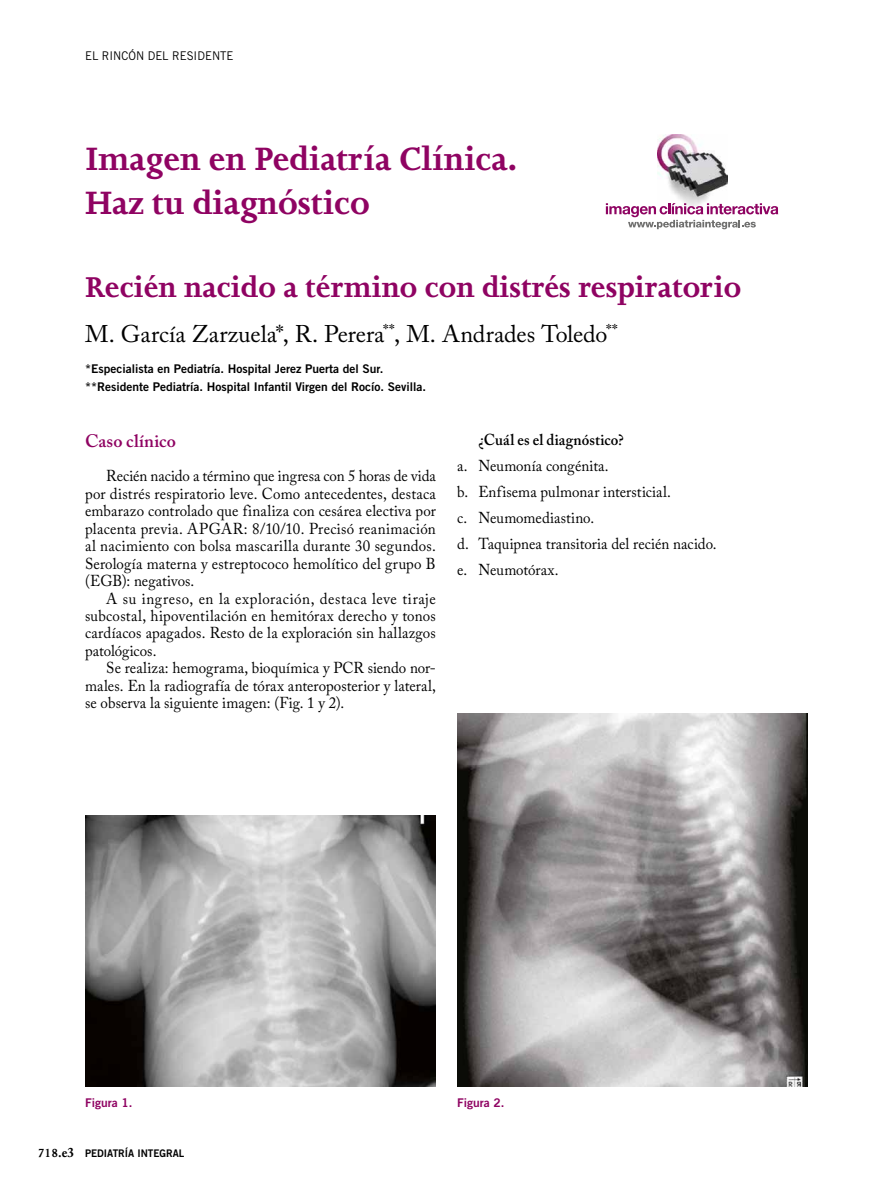
<style>
.page{position:relative;width:893px;height:1191px;background:#fff}
.page>*{position:absolute;margin:0;border:0;box-sizing:border-box;transform-origin:0 0}
.t1{font:700 37.2px/44.7px "Joanna MT Std";color:#8f0362}
.t2{font:700 33px "Joanna MT Std";color:#8f0362}
.t3{font:24px "Adobe Caslon Pro";letter-spacing:-.005em;color:#000}
.t4{font:600 18px "Adobe Caslon Pro";letter-spacing:.01em;color:#8f0362}
.t5{font:15.75px/17.4px "Adobe Caslon Pro";letter-spacing:.005em;color:#000;text-align:justify;scale:.95 1}
.t6{font:600 15.75px "Adobe Caslon Pro";letter-spacing:.01em;color:#000;scale:.95 1}
.t7{font:12px/18px "Trade Gothic Bold Two";color:#000}
.t8{font:12px "Trade Gothic";color:#000;scale:.95 1}
.t9{font:12px "Trade Gothic Bold Two";color:#8f0362}
.t10{font:10.5px "Trade Gothic Bold Two";color:#000;scale:.95 1}
.s1{font-family:"Joanna MT Std";font-weight:700;font-size:13.5px}
.s2{font-family:"Adobe Caslon Pro";font-weight:700;font-size:13.5px}
</style>
<div class="page">
<img style="left:657px;top:134px;width:70px;height:69px">
<svg style="left:606px;top:203px;width:172px;height:26px"></svg>
<img style="left:457px;top:714px;width:351px;height:372px">
<img style="left:85px;top:816px;width:351px;height:270px">
<p class="t8" style="left:85px;top:49px;width:158px">EL RINCÓN DEL RESIDENTE</p>
<h1 class="t1" style="left:85px;top:136px;width:433px">Imagen en Pediatría Clínica.<br>Haz tu diagnóstico</h1>
<h2 class="t2" style="left:85px;top:269px;width:658px">Recién nacido a término con distrés respiratorio</h2>
<h3 class="t3" style="left:85px;top:320px;width:534px">M. García Zarzuela*, R. Perera<sup>**</sup>, M. Andrades Toledo<sup>**</sup></h3>
<p class="t7" style="left:85px;top:360px;width:343px">*Especialista en Pediatría. Hospital Jerez Puerta del Sur. **Residente Pediatría. Hospital Infantil Virgen del Rocío. Sevilla.</p>
<p class="t4" style="left:85px;top:430px;width:92px">Caso clínico</p>
<p class="t5" style="left:85px;top:467px;width:371px;text-indent:21px">Recién nacido a término que ingresa con 5 horas de vida por distrés respiratorio leve. Como antecedentes, destaca embarazo controlado que finaliza con cesárea electiva por placenta previa. APGAR: 8/10/10. Precisó reanimación al nacimiento con bolsa mascarilla durante 30 segundos.<br>Serología materna y estreptococo hemolítico del grupo B (EGB): negativos.</p>
<p class="t5" style="left:85px;top:589px;width:371px;text-indent:21px">A su ingreso, en la exploración, destaca leve tiraje subcostal, hipoventilación en hemitórax derecho y tonos cardíacos apagados. Resto de la exploración sin hallazgos patológicos.</p>
<p class="t5" style="left:85px;top:659px;width:371px;text-indent:21px">Se realiza: hemograma, bioquímica y PCR siendo nor&shy;males. En la radiografía de tórax anteroposterior y lateral, se observa la siguiente imagen: (Fig. 1 y 2).</p>
<p class="t6" style="left:478px;top:430px;width:155px">¿Cuál es el diagnóstico?</p>
<p class="t5" style="left:457px;top:453px;width:275px;line-height:26px;text-align:left">a. Neumonía congénita.<br>b. Enfisema pulmonar intersticial.<br>c. Neumomediastino.<br>d. Taquipnea transitoria del recién nacido. e. Neumotórax.</p>
<p class="t9" style="left:85px;top:1095px;width:49px">Figura 1.</p>
<p class="t9" style="left:457px;top:1095px;width:49px">Figura 2.</p>
<p class="t10" style="left:38px;top:1146px;width:156px"><span class="s1">718</span><span class="s2">.e3</span> PEDIATRÍA INTEGRAL</p>
</div>
